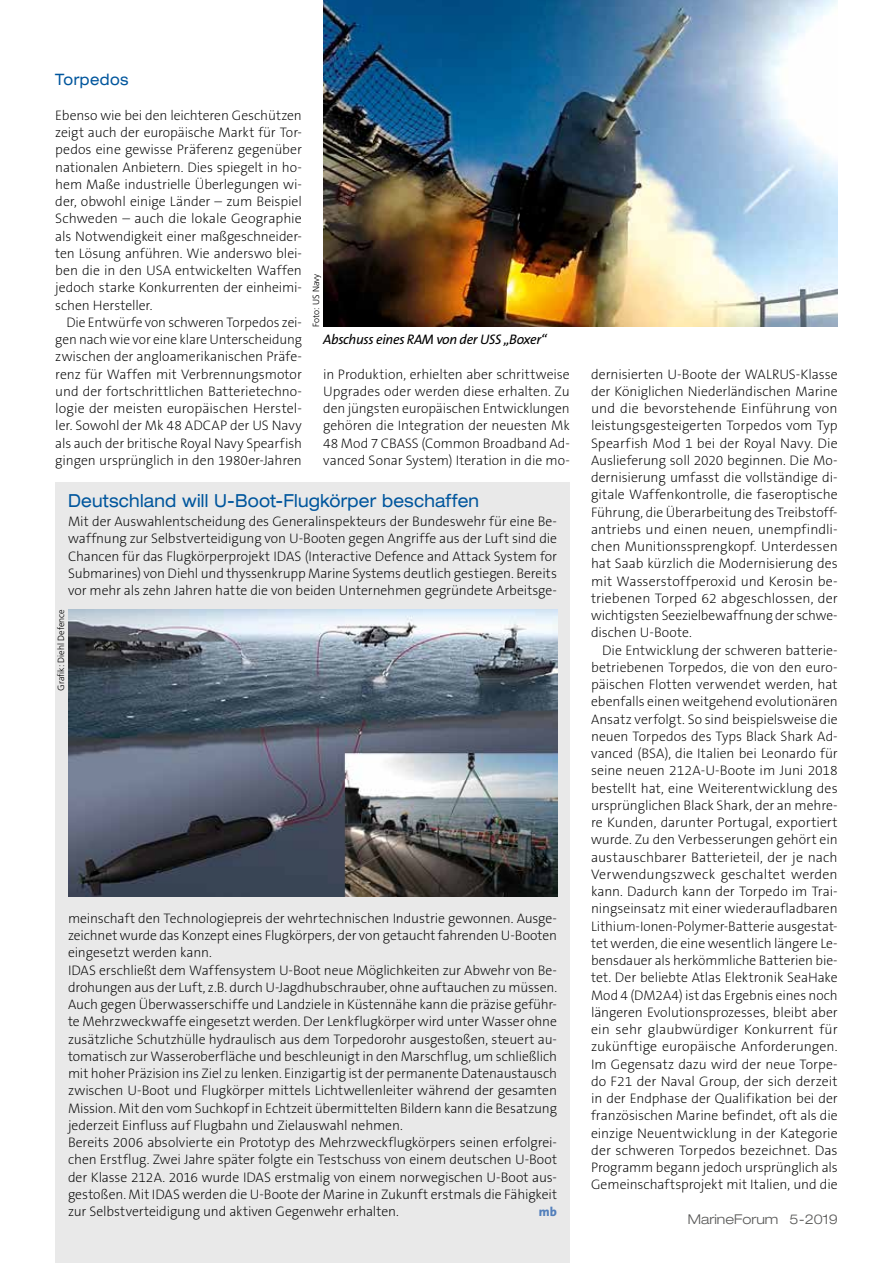
<style>
.page{position:relative;width:893px;height:1263px;background:#fff}
.page>*{position:absolute;margin:0;border:0;box-sizing:border-box;transform-origin:0 0}
.t1{font:expanded 18px "Helvetica Neue";letter-spacing:.01em;color:#00569d;scale:.9 1}
.t2{font:expanded 15.75px "Helvetica Neue";letter-spacing:.03em;color:#00569d;scale:.9 1}
.t3{font:200 13.8px/17.2px "The Sans B W2";letter-spacing:-.005em;color:#000;text-align:justify}
.t4{font:200 13.8px/17.2px "The Sans B2";letter-spacing:-.01em;color:#000;text-align:justify}
.t5{font:italic 13.8px "The Sans B5 Plain";letter-spacing:-.025em;color:#000}
.t6{font:300 expanded 13.5px "Helvetica Neue";color:#575756}
.t7{font:800 12.75px "The Sans B8";color:#527fbb}
.t8{font:300 9px "Frutiger";color:#000}
.s1{font-family:"Helvetica Neue Light Ext SC800";font-weight:400;font-stretch:normal}
</style>
<div class="page">
<div style="left:55px;top:482px;width:515px;height:781px;background:#e9e9e9"></div>
<img style="left:68px;top:609px;width:489px;height:287px">
<img style="left:323px;top:0;width:515px;height:327px">
<p class="t2" style="left:55px;top:70px;width:83px">Torpedos</p>
<p class="t4" style="left:55px;top:107px;width:248px">Ebenso wie bei den leichteren Geschützen zeigt auch der europäische Markt für Tor&shy;pedos eine gewisse Präferenz gegenüber nationalen Anbietern. Dies spiegelt in ho&shy;hem Maße industrielle Überlegungen wi&shy;der, obwohl einige Länder – zum Beispiel Schweden – auch die lokale Geographie als Notwendigkeit einer maßgeschneider&shy;ten Lösung anführen. Wie anderswo blei&shy;ben die in den USA entwickelten Waffen jedoch starke Konkurrenten der einheimi&shy;schen Hersteller.</p>
<p class="t3" style="left:55px;top:314px;width:248px;text-indent:11px">Die Entwürfe von schweren Torpedos zei&shy;gen nach wie vor eine klare Unterscheidung zwischen der angloamerikanischen Präfe&shy;renz für Waffen mit Verbrennungsmotor und der fortschrittlichen Batterietechno&shy;logie der meisten europäischen Herstel&shy;ler. Sowohl der Mk 48 ADCAP der US Navy als auch der britische Royal Navy Spearfish gingen ursprünglich in den 1980er-Jahren</p>
<p class="t8" style="left:311px;top:327px;width:55px;rotate:-90deg">Foto: US Navy</p>
<p class="t5" style="left:323px;top:332px;width:225px">Abschuss eines RAM von der USS „Boxer“</p>
<p class="t3" style="left:323px;top:365px;width:248px">in Produktion, erhielten aber schrittweise Upgrades oder werden diese erhalten. Zu den jüngsten europäischen Entwicklungen gehören die Integration der neuesten Mk 48 Mod 7 CBASS (Common Broadband Ad&shy;vanced Sonar System) Iteration in die mo-</p>
<h1 class="t1" style="left:68px;top:490px;width:458px">Deutschland will U-Boot-Flugkörper beschaffen</h1>
<p class="t4" style="left:68px;top:513px;width:490px">Mit der Auswahlentscheidung des Generalinspekteurs der Bundeswehr für eine Be&shy;waffnung zur Selbstverteidigung von U-Booten gegen Angriffe aus der Luft sind die Chancen für das Flugkörperprojekt IDAS (Interactive Defence and Attack System for Submarines) von Diehl und thyssenkrupp Marine Systems deutlich gestiegen. Bereits vor mehr als zehn Jahren hatte die von beiden Unternehmen gegründete Arbeitsge-</p>
<p class="t8" style="left:56px;top:691px;width:83px;rotate:-90deg">Grafik: Diehl Defence</p>
<p class="t4" style="left:68px;top:910px;width:491px;text-align:left">meinschaft den Technologiepreis der wehrtechnischen Industrie gewonnen. Ausge&shy;zeichnet wurde das Konzept eines Flugkörpers, der von getaucht fahrenden U-Booten eingesetzt werden kann.<br>IDAS erschließt dem Waffensystem U-Boot neue Möglichkeiten zur Abwehr von Be&shy;drohungen aus der Luft, z.B. durch U-Jagdhubschrauber, ohne auftauchen zu müssen.<br>Auch gegen Überwasserschiffe und Landziele in Küstennähe kann die präzise geführ&shy;te Mehrzweckwaffe eingesetzt werden. Der Lenkflugkörper wird unter Wasser ohne zusätzliche Schutzhülle hydraulisch aus dem Torpedorohr ausgestoßen, steuert au&shy;tomatisch zur Wasseroberfläche und beschleunigt in den Marschflug, um schließlich mit hoher Präzision ins Ziel zu lenken. Einzigartig ist der permanente Datenaustausch zwischen U-Boot und Flugkörper mittels Lichtwellenleiter während der gesamten Mission. Mit den vom Suchkopf in Echtzeit übermittelten Bildern kann die Besatzung jederzeit Einfluss auf Flugbahn und Zielauswahl nehmen.<br>Bereits 2006 absolvierte ein Prototyp des Mehrzweckflugkörpers seinen erfolgrei&shy;chen Erstflug. Zwei Jahre später folgte ein Testschuss von einem deutschen U-Boot der Klasse 212A. 2016 wurde IDAS erstmalig von einem norwegischen U-Boot aus&shy;gestoßen. Mit IDAS werden die U-Boote der Marine in Zukunft erstmals die Fähigkeit zur Selbstverteidigung und aktiven Gegenwehr erhalten.</p>
<p class="t7" style="left:539px;top:1205px;width:20px">mb</p>
<p class="t3" style="left:591px;top:365px;width:248px">dernisierten U-Boote der WALRUS-Klasse der Königlichen Niederländischen Marine und die bevorstehende Einführung von leistungsgesteigerten Torpedos vom Typ Spearfish Mod 1 bei der Royal Navy. Die Auslieferung soll 2020 beginnen. Die Mo&shy;dernisierung umfasst die vollständige di&shy;gitale Waffenkontrolle, die faseroptische Führung, die Überarbeitung des Treibstoff&shy;antriebs und einen neuen, unempfindli&shy;chen Munitionssprengkopf. Unterdessen hat Saab kürzlich die Modernisierung des mit Wasserstoffperoxid und Kerosin be&shy;triebenen Torped 62 abgeschlossen, der wichtigsten Seezielbewaffnung der schwe&shy;dischen U-Boote.</p>
<p class="t3" style="left:591px;top:641px;width:248px;text-indent:11px">Die Entwicklung der schweren batterie&shy;betriebenen Torpedos, die von den euro&shy;päischen Flotten verwendet werden, hat ebenfalls einen weitgehend evolutionären Ansatz verfolgt. So sind beispielsweise die neuen Torpedos des Typs Black Shark Ad&shy;vanced (BSA), die Italien bei Leonardo für seine neuen 212A-U-Boote im Juni 2018 bestellt hat, eine Weiterentwicklung des ursprünglichen Black Shark, der an mehre&shy;re Kunden, darunter Portugal, exportiert wurde. Zu den Verbesserungen gehört ein austauschbarer Batterieteil, der je nach Verwendungszweck geschaltet werden kann. Dadurch kann der Torpedo im Trai&shy;ningseinsatz mit einer wiederaufladbaren Lithium-Ionen-Polymer-Batterie ausgestat&shy;tet werden, die eine wesentlich längere Le&shy;bensdauer als herkömmliche Batterien bie&shy;tet. Der beliebte Atlas Elektronik SeaHake Mod 4 (DM2A4) ist das Ergebnis eines noch längeren Evolutionsprozesses, bleibt aber ein sehr glaubwürdiger Konkurrent für zukünftige europäische Anforderungen.<br>Im Gegensatz dazu wird der neue Torpe&shy;do F21 der Naval Group, der sich derzeit in der Endphase der Qualifikation bei der französischen Marine befindet, oft als die einzige Neuentwicklung in der Kategorie der schweren Torpedos bezeichnet. Das Programm begann jedoch ursprünglich als Gemeinschaftsprojekt mit Italien, und die</p>
<p class="t6" style="left:688px;top:1211px;width:151px">MarineForum <span class="s1">5-2019</span></p>
</div>
